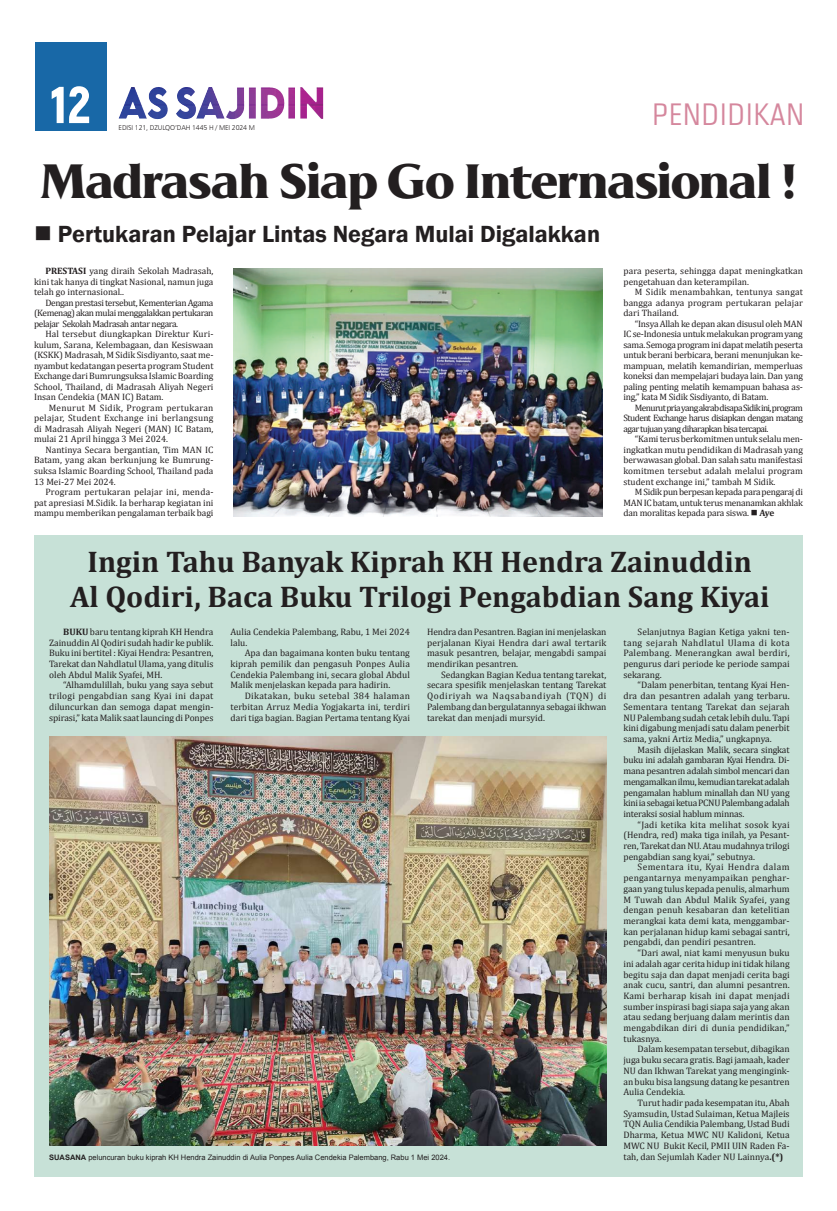
<style>
.page{position:relative;width:837px;height:1211px;background:#fff}
.page>*{position:absolute;margin:0;border:0;box-sizing:border-box;transform-origin:0 0}
.t1{font:900 51.7px "Akrobat";color:#fff}
.t2{font:48px "Majesty Poster";color:#231f20}
.t3{font:700 30px/35px "Cambria";color:#231f20;text-align:center}
.t4{font:condensed 30px "Square 721 BT";letter-spacing:.06em;color:#d5879d}
.t5{font:600 24px "Franklin Gothic";color:#231f20}
.t6{font:9.4px/10.7px "Cambria";color:#231f20;text-align:justify}
.t7{font:9.3px/10.5px "Cambria";color:#231f20;text-align:justify}
.t8{font:700 9.3px "Cambria";color:#231f20}
.t9{font:7.5px "Arial";color:#231f20}
.t10{font:700 7.5px "Arial";color:#231f20}
.t11{font:7px "Humanist 777 BT Light B";letter-spacing:-.02em;color:#231f20}
.s1{font-weight:700}
</style>
<div class="page">
<div style="left:35px;top:42px;width:72px;height:89px;background:#1868a7"></div>
<img style="left:148px;top:87px;width:48px;height:32px">
<img style="left:233px;top:268px;width:369px;height:248px">
<div style="left:34px;top:535px;width:768px;height:641px;background:#c7e1d7"></div>
<img style="left:49px;top:736px;width:557px;height:409px">
<h1 class="t1" style="left:50px;top:71px;width:42px">12</h1>
<p class="t11" style="left:119px;top:123px;width:138px">EDISI 121, DZULQO’DAH 1445 H / MEI 2024 M</p>
<h3 class="t4" style="left:652px;top:96px;width:149px">PENDIDIKAN</h3>
<h2 class="t2" style="left:40px;top:152px;width:758px">Madrasah Siap Go Internasional !</h2>
<h3 class="t5" style="left:34px;top:219px;width:567px">■ Pertukaran Pelajar Lintas Negara Mulai Digalakkan</h3>
<p class="t7" style="left:34px;top:266px;width:181px;text-indent:55px">yang diraih Sekolah Madrasah, kini tak hanya di tingkat Nasional, namun juga telah go internasional..</p>
<p class="t7" style="left:34px;top:297px;width:181px;text-indent:11px">Dengan prestasi tersebut, Kementerian Agama (Kemenag) akan mulai menggalakkan pertukaran pelajar Sekolah Madrasah antar negara.</p>
<p class="t7" style="left:34px;top:329px;width:181px;text-indent:11px">Hal tersebut diungkapkan Direktur Kuri&shy;kulum, Sarana, Kelembagaan, dan Kesiswaan (KSKK) Madrasah, M Sidik Sisdiyanto, saat me&shy;nyambut kedatangan peserta program Student Exchange dari Bumrungsuksa Islamic Boarding School, Thailand, di Madrasah Aliyah Negeri Insan Cendekia (MAN IC) Batam.</p>
<p class="t7" style="left:34px;top:402px;width:181px;text-indent:15px">Menurut M Sidik, Program pertukaran pelajar, Student Exchange ini berlangsung di Madrasah Aliyah Negeri (MAN) IC Batam, mulai 21 April hingga 3 Mei 2024.</p>
<p class="t7" style="left:34px;top:444px;width:181px;text-indent:11px">Nantinya Secara bergantian, Tim MAN IC Batam, yang akan berkunjung ke Bumrung&shy;suksa Islamic Boarding School, Thailand pada 13 Mei-27 Mei 2024.</p>
<p class="t7" style="left:34px;top:486px;width:181px;text-indent:11px">Program pertukaran pelajar ini, menda&shy;pat apresiasi M.Sidik. Ia berharap kegiatan ini mampu memberikan pengalaman terbaik bagi</p>
<p class="t8" style="left:45px;top:265px;width:23px">Prestasi</p>
<p class="t7" style="left:623px;top:266px;width:181px">para peserta, sehingga dapat meningkatkan pengetahuan dan keterampilan.</p>
<p class="t7" style="left:623px;top:287px;width:181px;text-indent:11px">M Sidik menambahkan, tentunya sangat bangga adanya program pertukaran pelajar dari Thailand.</p>
<p class="t7" style="left:623px;top:318px;width:181px;text-indent:11px">“Insya Allah ke depan akan disusul oleh MAN IC se-Indonesia untuk melakukan program yang sama. Semoga program ini dapat melatih peserta untuk berani berbicara, berani menunjukan ke&shy;mampuan, melatih kemandirian, memperluas koneksi dan mempelajari budaya lain. Dan yang paling penting melatih kemampuan bahasa as&shy;ing,” kata M Sidik Sisdiyanto, di Batam.</p>
<p class="t7" style="left:623px;top:402px;width:181px;text-indent:11px">Menurut pria yang akrab disapa Sidik ini, program Student Exchange harus disiapkan dengan matang agar tujuan yang diharapkan bisa tercapai.</p>
<p class="t7" style="left:623px;top:434px;width:181px;text-indent:11px">“Kami terus berkomitmen untuk selalu men&shy;ingkatkan mutu pendidikan di Madrasah yang berwawasan global. Dan salah satu manifestasi komitmen tersebut adalah melalui program student exchange ini,” tambah M Sidik.</p>
<p class="t7" style="left:623px;top:486px;width:181px;text-indent:11px">M Sidik pun berpesan kepada para pengaraj di MAN IC batam, untuk terus menanamkan akhlak dan moralitas kepada para siswa. ■ <span class="s1">Aye</span></p>
<h3 class="t3" style="left:70px;top:543px;width:701px">Ingin Tahu Banyak Kiprah KH Hendra Zainuddin<br>Al Qodiri, Baca Buku Trilogi Pengabdian Sang Kiyai</h3>
<p class="t6" style="left:49px;top:626px;width:166px;text-indent:14px"><span class="s1">Buku</span> baru tentang kiprah KH Hendra Zainuddin Al Qodiri sudah hadir ke publik.<br>Buku ini bertitel : Kiyai Hendra: Pesantren, Tarekat dan Nahdlatul Ulama, yang ditulis oleh Abdul Malik Syafei, MH.</p>
<p class="t6" style="left:49px;top:680px;width:166px;text-indent:14px">“Alhamdulillah, buku yang saya sebut trilogi pengabdian sang Kyai ini dapat diluncurkan dan semoga dapat mengin&shy;spirasi,” kata Malik saat launcing di Ponpes</p>
<p class="t6" style="left:230px;top:626px;width:181px">Aulia Cendekia Palembang, Rabu, 1 Mei 2024 lalu.</p>
<p class="t6" style="left:230px;top:647px;width:181px;text-indent:14px">Apa dan bagaimana konten buku tentang kiprah pemilik dan pengasuh Ponpes Aulia Cendekia Palembang ini, secara global Abdul Malik menjelaskan kepada para hadirin.</p>
<p class="t6" style="left:230px;top:690px;width:181px;text-indent:14px">Dikatakan, buku setebal 384 halaman terbitan Arruz Media Yogjakarta ini, terdiri dari tiga bagian. Bagian Pertama tentang Kyai</p>
<p class="t6" style="left:427px;top:626px;width:181px">Hendra dan Pesantren. Bagian ini menjelaskan perjalanan Kiyai Hendra dari awal tertarik masuk pesantren, belajar, mengabdi sampai mendirikan pesantren.</p>
<p class="t6" style="left:427px;top:669px;width:181px;text-indent:14px">Sedangkan Bagian Kedua tentang tarekat, secara spesifik menjelaskan tentang Tarekat Qodiriyah wa Naqsabandiyah (TQN) di Palembang dan bergulatannya sebagai ikhwan tarekat dan menjadi mursyid.</p>
<p class="t6" style="left:623px;top:626px;width:168px;text-indent:14px">Selanjutnya Bagian Ketiga yakni ten&shy;tang sejarah Nahdlatul Ulama di kota Palembang. Menerangkan awal berdiri, pengurus dari periode ke periode sampai sekarang.</p>
<p class="t6" style="left:623px;top:680px;width:168px;text-indent:14px">“Dalam penerbitan, tentang Kyai Hen&shy;dra dan pesantren adalah yang terbaru.<br>Sementara tentang Tarekat dan sejarah NU Palembang sudah cetak lebih dulu. Tapi kini digabung menjadi satu dalam penerbit sama, yakni Artiz Media,” ungkapnya.</p>
<p class="t6" style="left:623px;top:744px;width:168px;text-indent:14px">Masih dijelaskan Malik, secara singkat buku ini adalah gambaran Kyai Hendra. Di&shy;mana pesantren adalah simbol mencari dan mengamalkan ilmu, kemudian tarekat adalah pengamalan hablum minallah dan NU yang kini ia sebagai ketua PCNU Palembang adalah interaksi sosial hablum minnas.</p>
<p class="t6" style="left:623px;top:819px;width:168px;text-indent:14px">“Jadi ketika kita melihat sosok kyai (Hendra, red) maka tiga inilah, ya Pesant&shy;ren, Tarekat dan NU. Atau mudahnya trilogi pengabdian sang kyai,” sebutnya.</p>
<p class="t6" style="left:623px;top:861px;width:168px;text-indent:14px">Sementara itu, Kyai Hendra dalam pengantarnya menyampaikan penghar&shy;gaan yang tulus kepada penulis, almarhum M Tuwah dan Abdul Malik Syafei, yang dengan penuh kesabaran dan ketelitian merangkai kata demi kata, menggambar&shy;kan perjalanan hidup kami sebagai santri, pengabdi, dan pendiri pesantren.</p>
<p class="t6" style="left:623px;top:947px;width:168px;text-indent:14px">“Dari awal, niat kami menyusun buku ini adalah agar cerita hidup ini tidak hilang begitu saja dan dapat menjadi cerita bagi anak cucu, santri, dan alumni pesantren.<br>Kami berharap kisah ini dapat menjadi sumber inspirasi bagi siapa saja yang akan atau sedang berjuang dalam merintis dan mengabdikan diri di dunia pendidikan,” tukasnya.</p>
<p class="t6" style="left:623px;top:1043px;width:168px;text-indent:14px">Dalam kesempatan tersebut, dibagikan juga buku secara gratis. Bagi jamaah, kader NU dan Ikhwan Tarekat yang mengingink&shy;an buku bisa langsung datang ke pesantren Aulia Cendekia.</p>
<p class="t6" style="left:623px;top:1097px;width:168px;text-indent:14px">Turut hadir pada kesempatan itu, Abah Syamsudin, Ustad Sulaiman, Ketua Majleis TQN Aulia Cendikia Palembang, Ustad Budi Dharma, Ketua MWC NU Kalidoni, Ketua MWC NU Bukit Kecil, PMII UIN Raden Fa-</p>
<p class="t10" style="left:49px;top:1152px;width:12px">SUASANA</p>
<p class="t9" style="left:88px;top:1152px;width:363px">peluncuran buku kiprah KH Hendra Zainuddin di Aulia Ponpes Aulia Cendekia Palembang, Rabu 1 Mei 2024.</p>
<p class="t6" style="left:623px;top:1150px;width:161px">tah, dan Sejumlah Kader NU Lainnya<span class="s1">.(*)</span></p>
</div>
